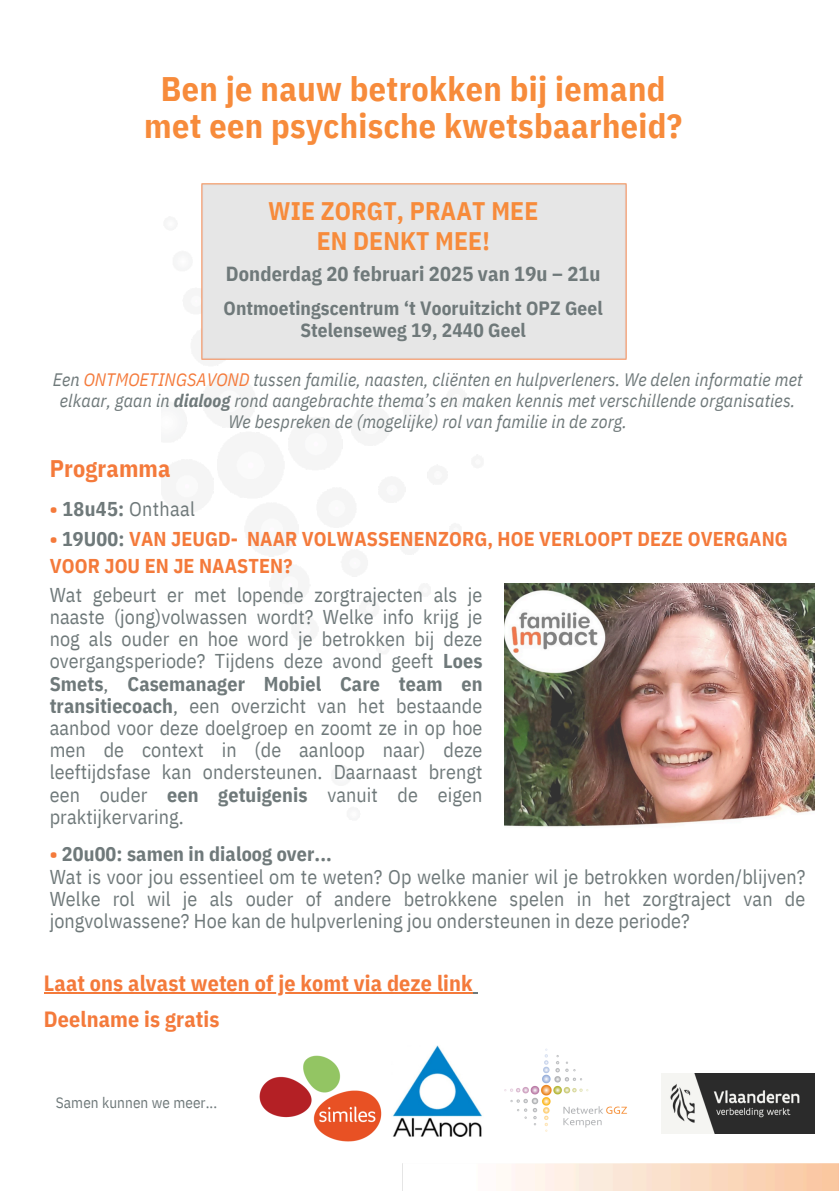
<style>
.page{position:relative;width:839px;height:1191px;background:#fff}
.page>*{position:absolute;margin:0;border:0;box-sizing:border-box;transform-origin:0 0}
.t1{font:700 34px/37.6px "IBM Plex Sans Cond";letter-spacing:.01em;color:#f78b3b;text-align:center}
.t2{font:700 25.4px/30px "IBM Plex Sans Cond";letter-spacing:.005em;color:#f78b3b;text-align:center}
.t3{font:700 24px "IBM Plex Sans Cond";letter-spacing:.005em;color:#f47a3b}
.t4{font:700 22px/36px "IBM Plex Sans Cond";letter-spacing:.005em;color:#f47a3b}
.t5{font:700 20.4px "IBM Plex Sans Cond";letter-spacing:.005em;color:#6f797a}
.t6{font:20px/22.2px "IBM Plex Sans Cond";letter-spacing:.005em;color:#6f797a;text-align:justify}
.t7{font:700 20px "IBM Plex Sans Cond";letter-spacing:.005em;color:#f47a3b}
.t8{font:700 19.2px "IBM Plex Sans Cond";letter-spacing:.005em;color:#6f797a}
.t9{font:italic 18px/21px "IBM Plex Sans Cond";letter-spacing:.005em;color:#6f797a;text-align:center}
.t10{font:15.2px "IBM Plex Sans Cond";letter-spacing:.005em;color:#6f797a}
.s1{color:#f47a3b}
.s2{font-weight:700}
.s3{font-weight:700;color:#f47a3b}
.s4{color:#6f797a}
</style>
<div class="page">
<img style="left:402px;top:472px;width:436px;height:719px">
<div style="left:201px;top:183px;width:426px;height:183px;background:#e6e6e6"></div>
<img style="left:489px;top:1029px;width:162px;height:122px">
<img style="left:259px;top:1056px;width:123px;height:85px">
<img style="left:393px;top:1045px;width:90px;height:92px">
<img style="left:504px;top:583px;width:310px;height:248px">
<img style="left:661px;top:1073px;width:153px;height:60px">
<hr style="left:44px;top:992px;width:429px;height:2px;background:#f47a3b">
<p class="t1" style="left:144px;top:69px;width:539px">Ben je nauw betrokken bij iemand met een psychische kwetsbaarheid?</p>
<h4 class="t2" style="left:268px;top:195px;width:271px">WIE ZORGT, PRAAT MEE<br>EN DENKT MEE!</h4>
<h3 class="t5" style="left:226px;top:260px;width:376px">Donderdag 20 februari 2025 van 19u – 21u</h3>
<h6 class="t8" style="left:223px;top:295px;width:380px">Ontmoetingscentrum ‘t Vooruitzicht OPZ Geel</h6>
<p class="t8" style="left:300px;top:318px;width:227px">Stelenseweg 19, 2440 Geel</p>
<p class="t9" style="left:53px;top:368px;width:751px">Een <span class="s1">ONTMOETINGSAVOND</span> tussen familie, naasten, cliënten en hulpverleners. We delen informatie met elkaar, gaan in <span class="s2">dialoog</span> rond aangebrachte thema’s en maken kennis met verschillende organisaties.<br>We bespreken de (mogelijke) rol van familie in de zorg.</p>
<h6 class="t3" style="left:50px;top:453px;width:122px">Programma</h6>
<h6 class="t6" style="left:50px;top:498px;width:147px"><span class="s3">•</span> <span class="s2">18u45:</span> Onthaal</h6>
<h6 class="t7" style="left:50px;top:526px;width:739px">• <span class="s4">19U00:</span> VAN JEUGD- NAAR VOLWASSENENZORG, HOE VERLOOPT DEZE OVERGANG</h6>
<h5 class="t7" style="left:50px;top:553px;width:244px">VOOR JOU EN JE NAASTEN?</h5>
<p class="t6" style="left:50px;top:583px;width:434px">Wat gebeurt er met lopende zorgtrajecten als je naaste (jong)volwassen wordt? Welke info krijg je nog als ouder en hoe word je betrokken bij deze overgangsperiode? Tijdens deze avond geeft <span class="s2">Loes Smets</span>, <span class="s2">Casemanager Mobiel Care team en transitiecoach</span>, een overzicht van het bestaande aanbod voor deze doelgroep en zoomt ze in op hoe men de context in (de aanloop naar) deze leeftijdsfase kan ondersteunen. Daarnaast brengt een ouder <span class="s2">een getuigenis</span> vanuit de eigen praktijkervaring.</p>
<p class="t6" style="left:50px;top:843px;width:757px;text-align:left"><span class="s3">•</span> <span class="s2">20u00: samen in dialoog over...<br></span>Wat is voor jou essentieel om te weten? Op welke manier wil je betrokken worden/blijven?<br>Welke rol wil je als ouder of andere betrokkene spelen in het zorgtraject van de jongvolwassene? Hoe kan de hulpverlening jou ondersteunen in deze periode?</p>
<p class="t4" style="left:44px;top:965px;width:430px">Laat ons alvast weten of je komt via deze link<br>Deelname is gratis</p>
<p class="t10" style="left:56px;top:1093px;width:163px">Samen kunnen we meer...</p>
</div>
